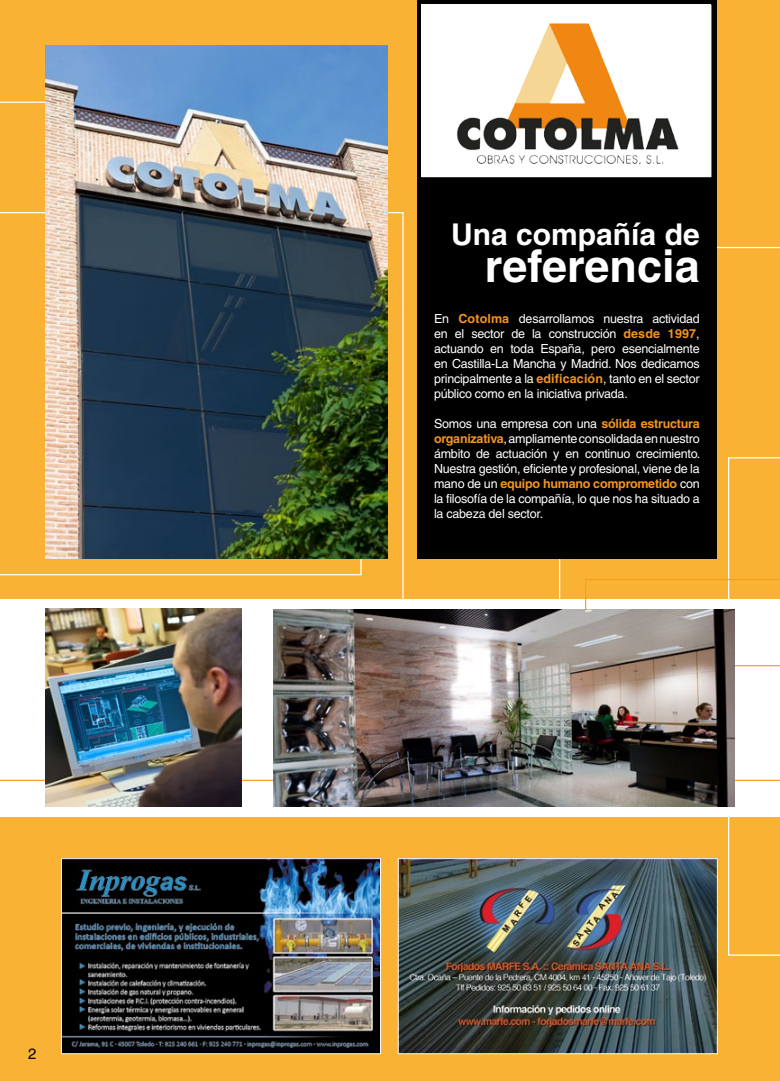
<style>
.page{position:relative;width:780px;height:1081px;background:#f9b234}
.page>*{position:absolute;margin:0;border:0;box-sizing:border-box;transform-origin:0 0}
.t1{font:700 45px "Helvetica LT";color:#fff}
.t2{font:700 30px "Helvetica LT";color:#fff}
.t3{font:15px "Helvetica LT";color:#000}
.t4{font:12.5px/15px "Helvetica LT";letter-spacing:-.02em;color:#fff;text-align:justify}
.s1{font-weight:700;color:#f4941f}
</style>
<div class="page">
<svg style="left:559px;top:247px;width:221px;height:352px"></svg>
<div style="left:0;top:599px;width:780px;height:218px;background:#fff"></div>
<svg style="left:0;top:212px;width:403px;height:387px"></svg>
<div style="left:417px;top:0;width:299px;height:559px;background:#000"></div>
<svg style="left:0;top:102px;width:361px;height:473px"></svg>
<img style="left:45px;top:45px;width:342px;height:514px">
<svg style="left:585px;top:457px;width:195px;height:323px"></svg>
<img style="left:0;top:780px;width:780px;height:275px">
<img style="left:273px;top:609px;width:462px;height:197px">
<img style="left:45px;top:608px;width:197px;height:198px">
<div style="left:422px;top:5px;width:289px;height:172px;background:#fff"></div>
<img style="left:456px;top:23px;width:223px;height:142px">
<p class="t3" style="left:28px;top:1045px;width:10px">2</p>
<h2 class="t2" style="left:451px;top:216px;width:250px">Una compañía de</h2>
<h1 class="t1" style="left:485px;top:239px;width:216px">referencia</h1>
<p class="t4" style="left:434px;top:311px;width:267px">En <span class="s1">Cotolma</span> desarrollamos nuestra actividad en el sector de la construcción <span class="s1">desde 1997</span>, actuando en toda España, pero esencialmente en Castilla-La Mancha y Madrid. Nos dedicamos principalmente a la <span class="s1">edificación</span>, tanto en el sector público como en la iniciativa privada.</p>
<p class="t4" style="left:434px;top:416px;width:268px">Somos una empresa con una <span class="s1">sólida estructura organizativa</span>, ampliamente consolidada en nuestro ámbito de actuación y en continuo crecimiento.<br>Nuestra gestión, eficiente y profesional, viene de la mano de un <span class="s1">equipo humano comprometido</span> con la filosofía de la compañía, lo que nos ha situado a la cabeza del sector.</p>
</div>
